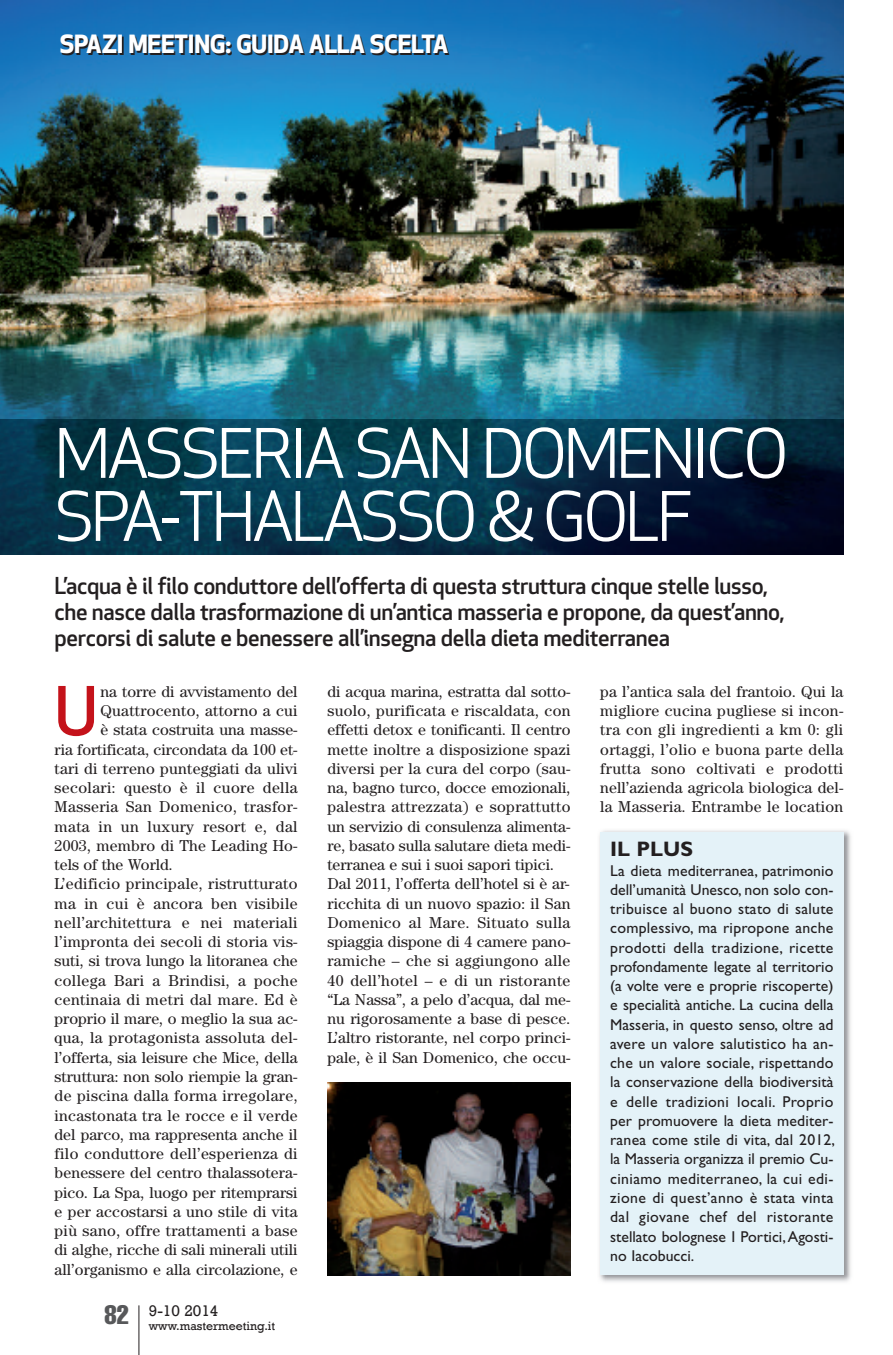
<style>
.page{position:relative;width:893px;height:1355px;background:#fff}
.page>*{position:absolute;margin:0;border:0;box-sizing:border-box;transform-origin:0 0}
.t1{font:66.5px/63px "Apex New";letter-spacing:-.05em;color:#fff}
.t2{font:500 65.8px "Apex New";color:#c4121a}
.t3{font:700 24.5px "Apex New";letter-spacing:-.01em;color:#fff}
.t4{font:500 22.75px/26.2px "Apex New";letter-spacing:-.015em;color:#231f20}
.t5{font:700 21px "Gill Sans";color:#231f20}
.t6{font:15.75px/19.2px "Century";letter-spacing:.01em;color:#231f20}
.t7{font:15.75px/19.2px "Gill Sans";color:#231f20;text-align:justify}
.t8{font:15.75px "Rockwell";color:#231f20}
.t9{font:12.25px "Rockwell";color:#231f20}
</style>
<div class="page">
<img style="left:0;top:0;width:843px;height:419px">
<hr style="left:138px;top:1305px;width:1px;height:49px;background:#231f20">
<img style="left:599px;top:830px;width:252px;height:452px">
<div style="left:600px;top:831px;width:243px;height:443px;background:#e4f2f8"></div>
<img style="left:0;top:419px;width:843px;height:135px">
<img style="left:327px;top:1082px;width:243px;height:193px">
<h3 class="t3" style="left:60px;top:35px;width:390px">SPAZI MEETING: GUIDA ALLA SCELTA</h3>
<h1 class="t1" style="left:55px;top:429px;width:735px">MASSERIA SAN DOMENICO<br>SPA-THALASSO &amp; GOLF</h1>
<h3 class="t4" style="left:55px;top:575px;width:732px">L’acqua è il filo conduttore dell’offerta di questa struttura cinque stelle lusso, che nasce dalla trasformazione di un’antica masseria e propone, da quest’anno, percorsi di salute e benessere all’insegna della dieta mediterranea</h3>
<h2 class="t2" style="left:55px;top:686px;width:45px">U</h2>
<p class="t6" style="left:101px;top:683px;width:199px">na torre di avvistamento del</p>
<p class="t6" style="left:327px;top:683px;width:245px">di acqua marina, estratta dal sotto&shy;suolo, purificata e riscaldata, con effetti detox e tonificanti. Il centro mette inoltre a disposizione spazi diversi per la cura del corpo (sau&shy;na, bagno turco, docce emozionali, palestra attrezzata) e soprattutto un servizio di consulenza alimenta&shy;re, basato sulla salutare dieta medi&shy;terranea e sui i suoi sapori tipici.<br>Dal 2011, l’offerta dell’hotel si è ar&shy;ricchita di un nuovo spazio: il San Domenico al Mare. Situato sulla spiaggia dispone di 4 camere pano&shy;ramiche – che si aggiungono alle 40 dell’hotel – e di un ristorante “La Nassa”, a pelo d’acqua, dal me&shy;nu rigorosamente a base di pesce.<br>L’altro ristorante, nel corpo princi&shy;pale, è il San Domenico, che occu-</p>
<p class="t6" style="left:600px;top:683px;width:245px;text-align:justify">pa l’antica sala del frantoio. Qui la migliore cucina pugliese si incon&shy;tra con gli ingredienti a km 0: gli ortaggi, l’olio e buona parte della frutta sono coltivati e prodotti nell’azienda agricola biologica del&shy;la Masseria. Entrambe le location</p>
<p class="t6" style="left:101px;top:702px;width:199px">Quattrocento, attorno a cui</p>
<p class="t6" style="left:101px;top:721px;width:199px">è stata costruita una masse-</p>
<p class="t6" style="left:55px;top:741px;width:245px">ria fortificata, circondata da 100 et-</p>
<p class="t6" style="left:55px;top:760px;width:245px">tari di terreno punteggiati da ulivi</p>
<p class="t6" style="left:55px;top:779px;width:245px">secolari: questo è il cuore della</p>
<p class="t6" style="left:55px;top:798px;width:245px">Masseria San Domenico, trasfor-</p>
<p class="t6" style="left:55px;top:818px;width:245px">mata in un luxury resort e, dal</p>
<p class="t6" style="left:55px;top:837px;width:245px">2003, membro di The Leading Ho-</p>
<p class="t6" style="left:55px;top:856px;width:120px">tels of the World.</p>
<p class="t6" style="left:55px;top:875px;width:245px">L’edificio principale, ristrutturato</p>
<p class="t6" style="left:55px;top:895px;width:245px">ma in cui è ancora ben visibile</p>
<p class="t6" style="left:55px;top:914px;width:245px">nell’architettura e nei materiali</p>
<p class="t6" style="left:55px;top:933px;width:245px">l’impronta dei secoli di storia vis-</p>
<p class="t6" style="left:55px;top:952px;width:245px">suti, si trova lungo la litoranea che</p>
<p class="t6" style="left:55px;top:972px;width:245px">collega Bari a Brindisi, a poche</p>
<p class="t6" style="left:55px;top:991px;width:245px">centinaia di metri dal mare. Ed è</p>
<p class="t6" style="left:55px;top:1010px;width:245px">proprio il mare, o meglio la sua ac-</p>
<p class="t6" style="left:55px;top:1029px;width:245px">qua, la protagonista assoluta del-</p>
<p class="t6" style="left:55px;top:1049px;width:245px">l’offerta, sia leisure che Mice, della</p>
<p class="t6" style="left:55px;top:1068px;width:245px">struttura: non solo riempie la gran-</p>
<p class="t6" style="left:55px;top:1087px;width:245px">de piscina dalla forma irregolare,</p>
<p class="t6" style="left:55px;top:1106px;width:245px">incastonata tra le rocce e il verde</p>
<p class="t6" style="left:55px;top:1126px;width:245px">del parco, ma rappresenta anche il</p>
<p class="t6" style="left:55px;top:1145px;width:245px">filo conduttore dell’esperienza di</p>
<p class="t6" style="left:55px;top:1164px;width:245px">benessere del centro thalassotera-</p>
<p class="t6" style="left:55px;top:1183px;width:245px">pico. La Spa, luogo per ritemprarsi</p>
<p class="t6" style="left:55px;top:1203px;width:245px">e per accostarsi a uno stile di vita</p>
<p class="t6" style="left:55px;top:1222px;width:245px">più sano, offre trattamenti a base</p>
<p class="t6" style="left:55px;top:1241px;width:245px">di alghe, ricche di sali minerali utili</p>
<p class="t6" style="left:55px;top:1260px;width:245px">all’organismo e alla circolazione, e</p>
<h3 class="t5" style="left:610px;top:841px;width:84px">IL PLUS</h3>
<p class="t7" style="left:610px;top:862px;width:226px">La dieta mediterranea, patrimonio dell’umanità Unesco, non solo con&shy;tribuisce al buono stato di salute complessivo, ma ripropone anche prodotti della tradizione, ricette profondamente legate al territorio (a volte vere e proprie riscoperte) e specialità antiche. La cucina della Masseria, in questo senso, oltre ad avere un valore salutistico ha an&shy;che un valore sociale, rispettando la conservazione della biodiversità e delle tradizioni locali. Proprio per promuovere la dieta mediter&shy;ranea come stile di vita, dal 2012, la Masseria organizza il premio Cu&shy;ciniamo mediterraneo, la cui edi&shy;zione di quest’anno è stata vinta dal giovane chef del ristorante stellato bolognese I Portici,Agosti&shy;no Iacobucci.</p>
<p class="t9" style="left:105px;top:1318px;width:172px"><sup>82</sup> www.mastermeeting.it</p>
<p class="t8" style="left:149px;top:1300px;width:71px">9-10 2014</p>
</div>
